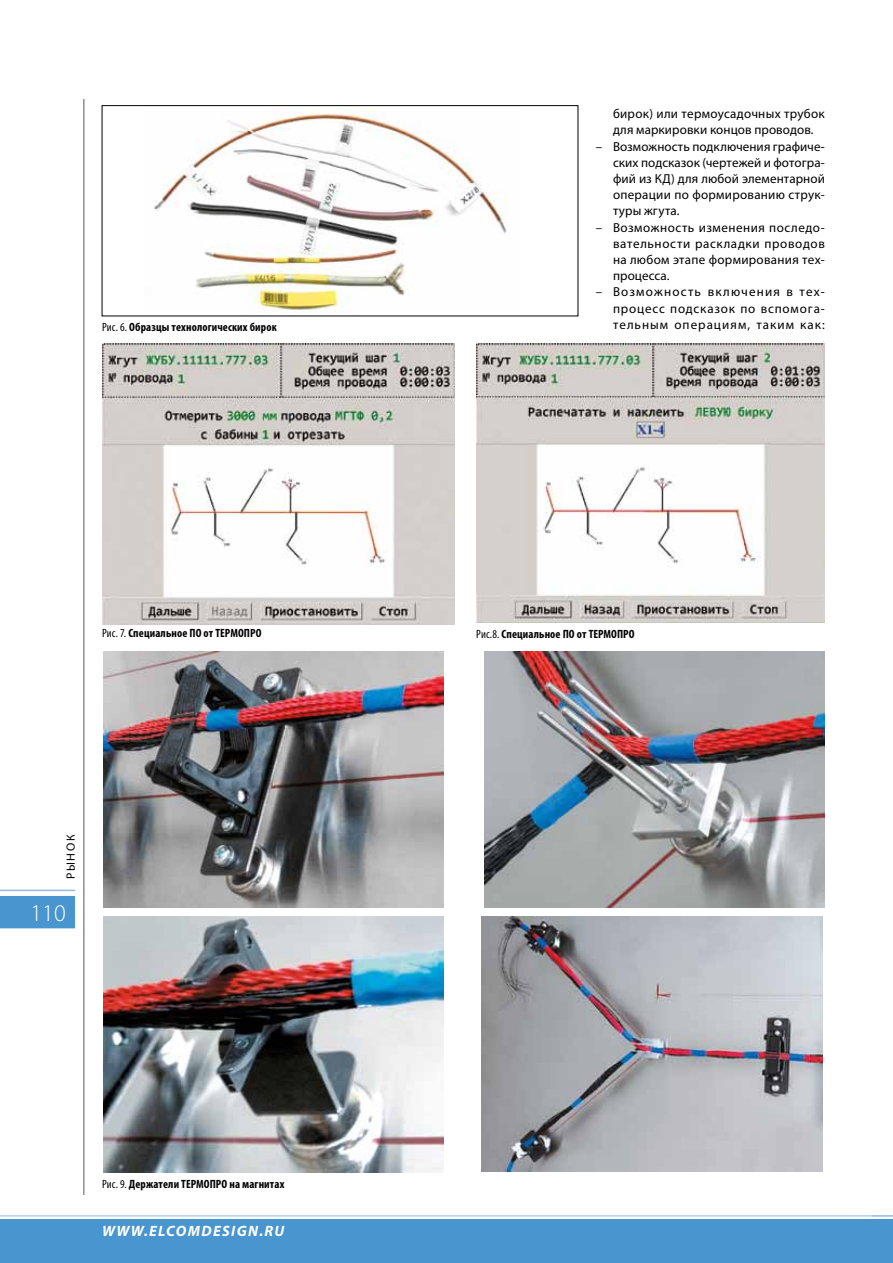
<style>
.page{position:relative;width:893px;height:1263px;background:#fff}
.page>*{position:absolute;margin:0;border:0;box-sizing:border-box;transform-origin:0 0}
.t1{font:300 24px "Myriad Pro";color:#fff}
.t2{font:italic 700 15px "Myriad Pro";letter-spacing:.09em;color:#fff}
.t3{font:13.05px/16.2px "Myriad Pro";letter-spacing:.025em;color:#000;text-align:justify}
.t4{font:700 condensed 12px "Myriad Pro";letter-spacing:.01em;color:#000}
.t5{font:12px "Myriad Pro";letter-spacing:.14em;color:#000}
.s1{font-weight:400}
</style>
<div class="page">
<hr style="left:84px;top:99px;width:1px;height:1096px;background:#565656">
<div style="left:0;top:896px;width:75px;height:32px;background:#4995cf"></div>
<hr style="left:0;top:890px;width:75px;height:1px;background:#98bae2">
<hr style="left:0;top:1215px;width:893px;height:1px;background:#98bae2">
<div style="left:0;top:1220px;width:893px;height:43px;background:#4995cf"></div>
<img style="left:153px;top:108px;width:354px;height:203px">
<div style="left:102px;top:105px;width:476px;height:211px;border:1px solid #000"></div>
<img style="left:102px;top:343px;width:352px;height:282px">
<img style="left:476px;top:343px;width:349px;height:279px">
<img style="left:104px;top:652px;width:340px;height:255px">
<img style="left:485px;top:652px;width:340px;height:255px">
<img style="left:104px;top:916px;width:340px;height:256px">
<img style="left:482px;top:916px;width:340px;height:256px">
<p class="t4" style="left:102px;top:319px;width:176px"><span class="s1">Рис. 6.</span> Образцы технологических бирок</p>
<p class="t3" style="left:613px;top:106px;width:213px">бирок) или термоусадочных трубок для маркировки концов проводов.</p>
<p class="t3" style="left:613px;top:138px;width:213px;text-indent:-17px">– Возможность подключения графиче&shy;ских подсказок (чертежей и фотогра&shy;фий из КД) для любой элементарной операции по формированию струк&shy;туры жгута.</p>
<p class="t3" style="left:613px;top:219px;width:213px;text-indent:-17px">– Возможность изменения последо&shy;вательности раскладки проводов на любом этапе формирования тех&shy;процесса.</p>
<p class="t3" style="left:613px;top:284px;width:213px;text-indent:-17px">– Возможность включения в тех&shy;процесс подсказок по вспомога&shy;тельным операциям, таким как:</p>
<p class="t4" style="left:102px;top:626px;width:161px"><span class="s1">Рис. 7.</span> Специальное ПО от ТЕРМОПРО</p>
<p class="t4" style="left:476px;top:627px;width:160px"><span class="s1">Рис.8.</span> Специальное ПО от ТЕРМОПРО</p>
<p class="t5" style="left:63px;top:879px;width:46px;rotate:-90deg">РЫНОК</p>
<h1 class="t1" style="left:31px;top:899px;width:37px">110</h1>
<p class="t4" style="left:102px;top:1177px;width:184px"><span class="s1">Рис. 9.</span> Держатели ТЕРМОПРО на магнитах</p>
<p class="t2" style="left:102px;top:1221px;width:184px">WWW.ELCOMDESIGN.RU</p>
</div>
